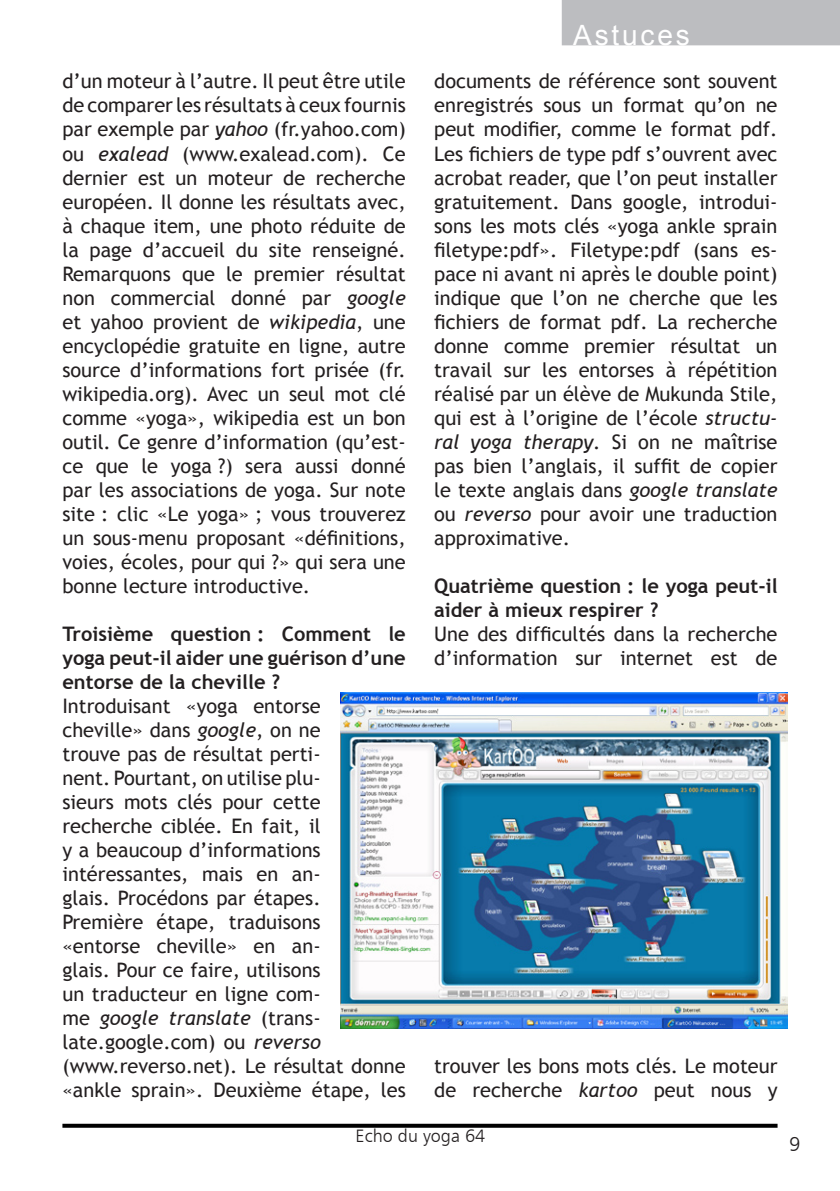
<style>
.page{position:relative;width:840px;height:1191px;background:#fff}
.page>*{position:absolute;margin:0;border:0;box-sizing:border-box;transform-origin:0 0}
.t1{font:28px "Arial";letter-spacing:.1em;color:#fff}
.t2{font:20px/24px "Trebuchet MS";color:#231f20}
.t3{font:700 20px/24px "Trebuchet MS";color:#231f20;text-align:justify}
.t4{font:20px "Humanist 777 BT Light B";color:#231f20}
.t5{font:18px "Humanist 777 BT Light B";color:#231f20}
.s1{font-style:italic}
</style>
<div class="page">
<svg style="left:62px;top:1123px;width:715px;height:4px;background:#303030"></svg>
<div style="left:561px;top:0;width:278px;height:45px;background:#bcbdc0"></div>
<img style="left:340px;top:693px;width:447px;height:335px">
<p class="t2" style="left:62px;top:70px;width:345px;text-align:justify">d’un moteur à l’autre. Il peut être utile de comparer les résultats à ceux fournis par exemple par <span class="s1">yahoo</span> (fr.yahoo.com) ou <span class="s1">exalead</span> (www.exalead.com). Ce dernier est un moteur de recherche européen. Il donne les résultats avec, à chaque item, une photo réduite de la page d’accueil du site renseigné.<br>Remarquons que le premier résultat non commercial donné par <span class="s1">google </span>et yahoo provient de <span class="s1">wikipedia</span>, une encyclopédie gratuite en ligne, autre source d’informations fort prisée (fr. wikipedia.org). Avec un seul mot clé comme «yoga», wikipedia est un bon outil. Ce genre d’information (qu’est&shy;ce que le yoga ?) sera aussi donné par les associations de yoga. Sur note site : clic «Le yoga» ; vous trouverez un sous-menu proposant «définitions, voies, écoles, pour qui ?» qui sera une bonne lecture introductive.</p>
<p class="t3" style="left:62px;top:621px;width:344px">Troisième question : Comment le yoga peut-il aider une guérison d’une entorse de la cheville ?</p>
<p class="t2" style="left:62px;top:694px;width:344px">Introduisant «yoga entorse cheville» dans <span class="s1">google</span>, on ne<br>trouve pas de résultat perti-<br>nent. Pourtant, on utilise plu-<br>sieurs mots clés pour cette recherche ciblée. En fait, il<br>y a beaucoup d’informations intéressantes, mais en an-<br>glais. Procédons par étapes.<br>Première étape, traduisons<br>«entorse cheville» en an-<br>glais. Pour ce faire, utilisons<br>un traducteur en ligne com-<br>me <span class="s1">google translate</span> (trans&shy;late.google.com) ou <span class="s1">reverso </span>(www.reverso.net). Le résultat donne «ankle sprain». Deuxième étape, les</p>
<p class="t1" style="left:573px;top:17px;width:118px">Astuces</p>
<p class="t2" style="left:434px;top:70px;width:345px;text-align:justify">documents de référence sont souvent enregistrés sous un format qu’on ne peut modifier, comme le format pdf.<br>Les fichiers de type pdf s’ouvrent avec acrobat reader, que l’on peut installer gratuitement. Dans google, introdui&shy;sons les mots clés «yoga ankle sprain filetype:pdf». Filetype:pdf (sans es&shy;pace ni avant ni après le double point) indique que l’on ne cherche que les fichiers de format pdf. La recherche donne comme premier résultat un travail sur les entorses à répétition réalisé par un élève de Mukunda Stile, qui est à l’origine de l’école <span class="s1">structu&shy;ral yoga therapy</span>. Si on ne maîtrise pas bien l’anglais, il suffit de copier le texte anglais dans <span class="s1">google translate </span>ou <span class="s1">reverso</span> pour avoir une traduction approximative.</p>
<p class="t3" style="left:434px;top:573px;width:344px">Quatrième question : le yoga peut-il aider à mieux respirer ?</p>
<p class="t2" style="left:434px;top:622px;width:344px">Une des difficultés dans la recherche d’information sur internet est de</p>
<p class="t2" style="left:434px;top:1054px;width:344px">trouver les bons mots clés. Le moteur de recherche <span class="s1">kartoo</span> peut nous y</p>
<p class="t5" style="left:355px;top:1125px;width:131px">Echo du yoga 64</p>
<p class="t4" style="left:788px;top:1131px;width:13px">9</p>
</div>
